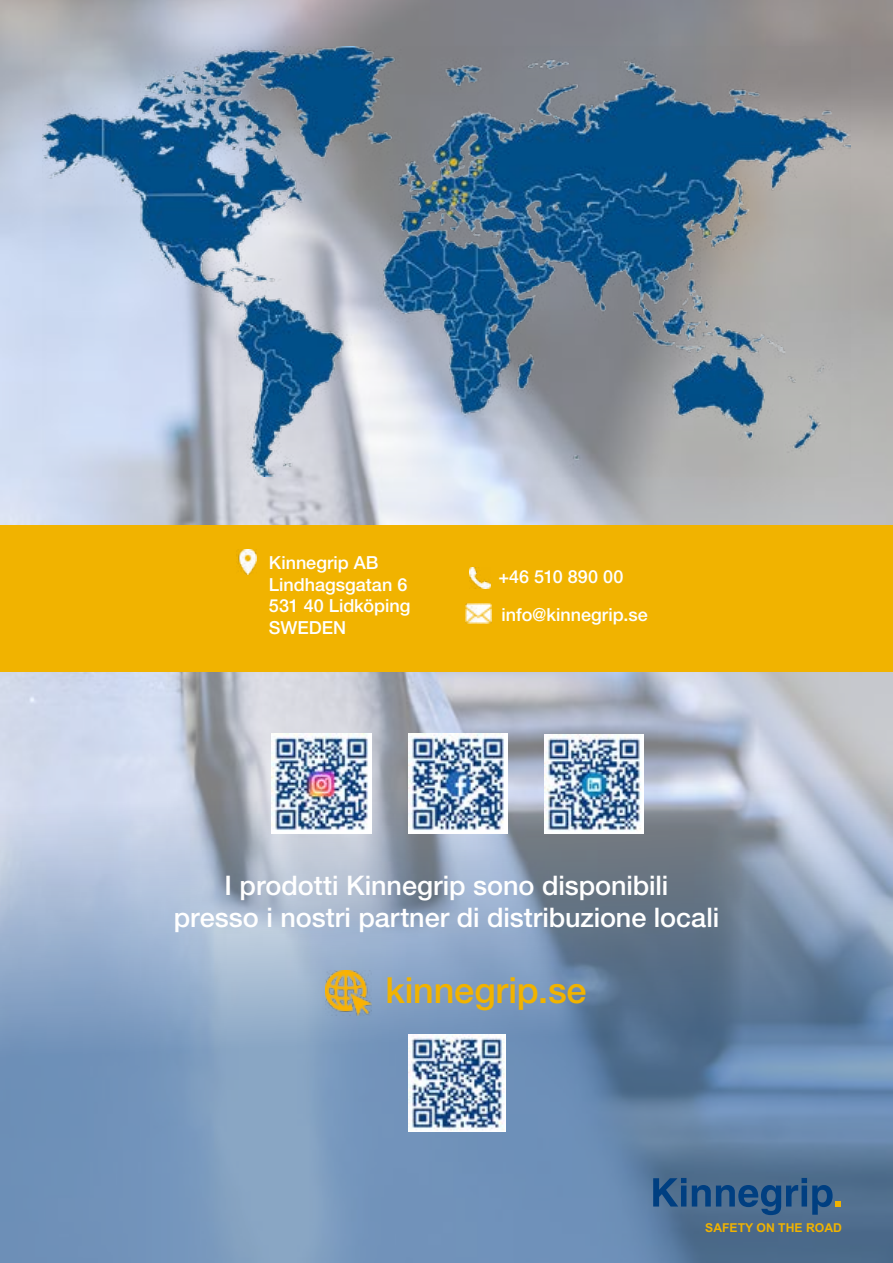
<style>
.page{position:relative;width:893px;height:1263px;background:#fff}
.page>*{position:absolute;margin:0;border:0;box-sizing:border-box;transform-origin:0 0}
.t1{font:500 36px "Helvetica Neue LT Std";color:#f1b300}
.t2{font:500 27px/32.4px "Helvetica Neue LT Std";letter-spacing:-.005em;color:#fff;text-align:center}
.t3{font:500 18px/21.6px "Helvetica Neue LT Std";color:#fff}
.t4{font:700 12.15px "Arial";color:#f1b300}
</style>
<div class="page">
<img style="left:0;top:0;width:893px;height:525px">
<svg style="left:0;top:671px;width:893px;height:592px;background:#8ba0bb"></svg>
<img style="left:42px;top:47px;width:809px;height:430px">
<img style="left:326px;top:971px;width:45px;height:44px">
<img style="left:409px;top:1034px;width:97px;height:97px">
<svg style="left:653px;top:1178px;width:33px;height:28px"></svg>
<svg style="left:692px;top:1178px;width:149px;height:37px;background:#365f88"></svg>
<img style="left:272px;top:733px;width:99px;height:100px">
<img style="left:408px;top:733px;width:100px;height:100px">
<img style="left:544px;top:734px;width:99px;height:99px">
<div style="left:0;top:525px;width:893px;height:146px;background:#f1b300"></div>
<img style="left:466px;top:603px;width:26px;height:20px">
<img style="left:469px;top:567px;width:21px;height:21px">
<img style="left:236px;top:549px;width:21px;height:25px">
<p class="t3" style="left:269px;top:552px;width:143px">Kinnegrip AB<br>Lindhagsgatan 6<br>531 40 Lidköping<br>SWEDEN</p>
<p class="t3" style="left:498px;top:566px;width:126px">+46 510 890 00</p>
<p class="t3" style="left:502px;top:603px;width:148px">info@kinnegrip.se</p>
<p class="t2" style="left:174px;top:868px;width:547px">I prodotti Kinnegrip sono disponibili<br>presso i nostri partner di distribuzione locali</p>
<h1 class="t1" style="left:385px;top:968px;width:203px">kinnegrip.se</h1>
<p class="t4" style="left:705px;top:1219px;width:138px">SAFETY ON THE ROAD</p>
</div>
